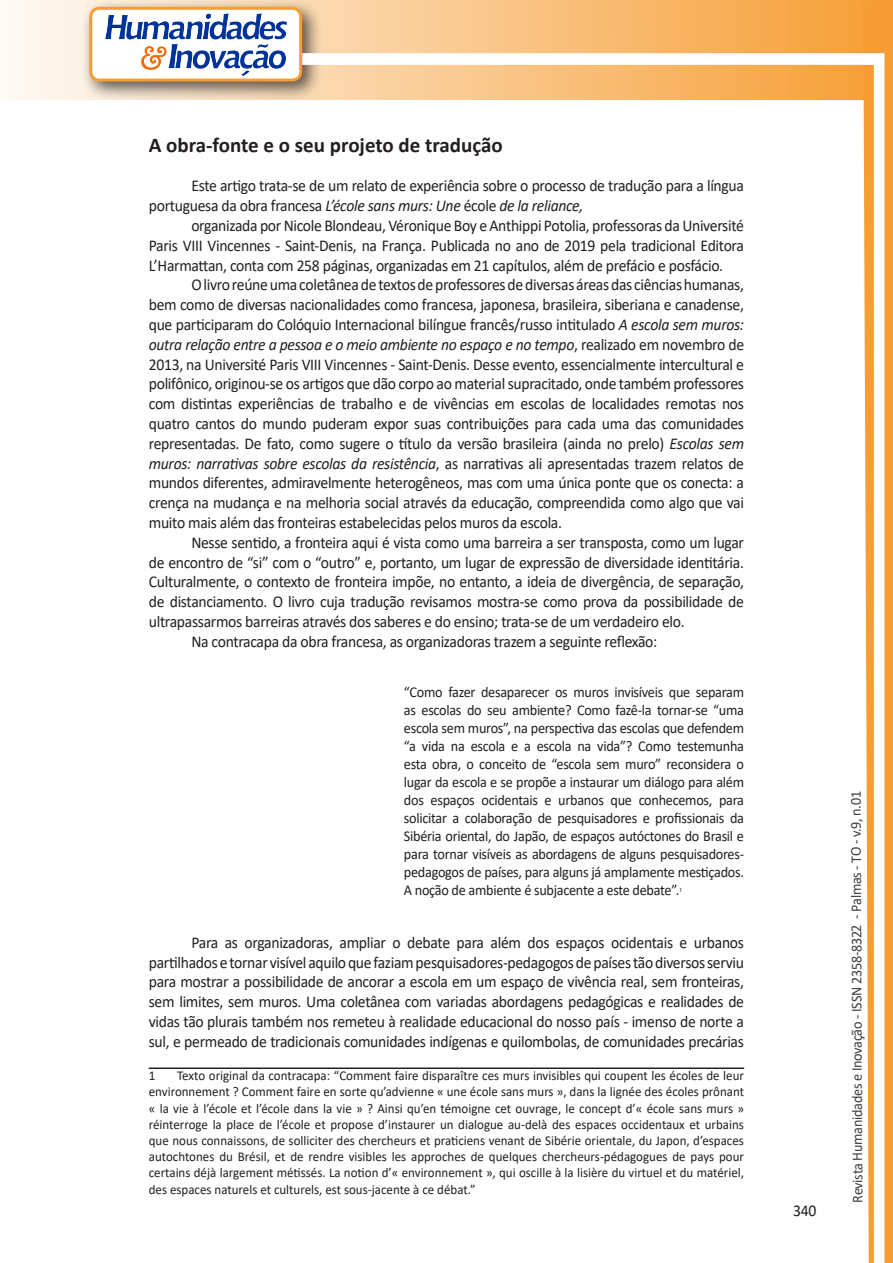
<style>
.page{position:relative;width:893px;height:1263px;background:#fff}
.page>*{position:absolute;margin:0;border:0;box-sizing:border-box;transform-origin:0 0}
.Titulo_2{font:700 21px "Calibri";color:#231f20}
.texto{font:16.5px/19.8px "Calibri";letter-spacing:-.02em;color:#231f20;text-align:justify;scale:.95 1}
.citacao{font:15px/18px "Calibri";letter-spacing:-.02em;color:#231f20;text-align:justify;scale:.95 1}
.t1{font:15px "Calibri";letter-spacing:-.025em;color:#3e3e3f;scale:.95 1}
.Rodapé{font:13.5px/16.2px "Calibri";color:#231f20;text-align:justify;scale:.96 1}
.citacao-2{font:5.7px "Arial";color:#231f20;scale:.95 1}
.s1{font-style:italic}
</style>
<div class="page">
<svg style="left:5px;top:0;width:858px;height:100px;background:#f9c484"></svg>
<div style="left:81px;top:0;width:241px;height:102px;background:#231f20;opacity:.75"></div>
<div style="left:91px;top:8px;width:210px;height:72px;background:#fff;border-radius:9px"></div>
<div style="left:89px;top:7px;width:213px;height:75px;border:3px solid #f69e34;border-radius:9px"></div>
<div style="left:302px;top:53px;width:582px;height:12px;background:#fff;border:2px solid #fff"></div>
<svg style="left:863px;top:0;width:30px;height:1263px"></svg>
<img style="left:105px;top:13px;width:181px;height:62px">
<hr style="left:149px;top:1067px;width:595px;height:2px;background:#231f20">
<p class="Titulo_2" style="left:149px;top:130px;width:355px">A obra-fonte e o seu projeto de tradução</p>
<p class="texto" style="left:149px;top:176px;width:628px;text-indent:43px">Este artigo trata-se de um relato de experiência sobre o processo de tradução para a língua portuguesa da obra francesa <span class="s1">L’école sans murs: Une</span> école <span class="s1">de la reliance,</span></p>
<p class="texto" style="left:149px;top:215px;width:628px;text-indent:43px">organizada por Nicole Blondeau, Véronique Boy e Anthippi Potolia, professoras da Université Paris VIII Vincennes - Saint-Denis, na França. Publicada no ano de 2019 pela tradicional Editora L’Harmattan, conta com 258 páginas, organizadas em 21 capítulos, além de prefácio e posfácio.</p>
<p class="texto" style="left:149px;top:275px;width:628px;text-indent:43px">O livro reúne uma coletânea de textos de professores de diversas áreas das ciências humanas, bem como de diversas nacionalidades como francesa, japonesa, brasileira, siberiana e canadense, que participaram do Colóquio Internacional bilíngue francês/russo intitulado <span class="s1">A escola sem muros: outra relação entre a pessoa e o meio ambiente no espaço e no tempo</span>, realizado em novembro de 2013, na Université Paris VIII Vincennes - Saint-Denis. Desse evento, essencialmente intercultural e polifônico, originou-se os artigos que dão corpo ao material supracitado, onde também professores com distintas experiências de trabalho e de vivências em escolas de localidades remotas nos quatro cantos do mundo puderam expor suas contribuições para cada uma das comunidades representadas. De fato, como sugere o título da versão brasileira (ainda no prelo) <span class="s1">Escolas sem muros: narrativas sobre escolas da resistência</span>, as narrativas ali apresentadas trazem relatos de mundos diferentes, admiravelmente heterogêneos, mas com uma única ponte que os conecta: a crença na mudança e na melhoria social através da educação, compreendida como algo que vai muito mais além das fronteiras estabelecidas pelos muros da escola.</p>
<p class="texto" style="left:149px;top:532px;width:628px;text-indent:43px">Nesse sentido, a fronteira aqui é vista como uma barreira a ser transposta, como um lugar de encontro de “si” com o “outro” e, portanto, um lugar de expressão de diversidade identitária.<br>Culturalmente, o contexto de fronteira impõe, no entanto, a ideia de divergência, de separação, de distanciamento. O livro cuja tradução revisamos mostra-se como prova da possibilidade de ultrapassarmos barreiras através dos saberes e do ensino; trata-se de um verdadeiro elo.</p>
<p class="texto" style="left:191px;top:631px;width:492px">Na contracapa da obra francesa, as organizadoras trazem a seguinte reflexão:</p>
<p class="citacao" style="left:404px;top:683px;width:360px">“Como fazer desaparecer os muros invisíveis que separam as escolas do seu ambiente? Como fazê-la tornar-se “uma escola sem muros”, na perspectiva das escolas que defendem “a vida na escola e a escola na vida”? Como testemunha esta obra, o conceito de “escola sem muro” reconsidera o lugar da escola e se propõe a instaurar um diálogo para além dos espaços ocidentais e urbanos que conhecemos, para solicitar a colaboração de pesquisadores e profissionais da Sibéria oriental, do Japão, de espaços autóctones do Brasil e para tornar visíveis as abordagens de alguns pesquisadores&shy;pedagogos de países, para alguns já amplamente mestiçados.<br>A noção de ambiente é subjacente a este debate”.</p>
<p class="citacao-2" style="left:679px;top:886px;width:5px">1</p>
<p class="texto" style="left:149px;top:932px;width:628px;text-indent:43px">Para as organizadoras, ampliar o debate para além dos espaços ocidentais e urbanos partilhados e tornar visível aquilo que faziam pesquisadores-pedagogos de países tão diversos serviu para mostrar a possibilidade de ancorar a escola em um espaço de vivência real, sem fronteiras, sem limites, sem muros. Uma coletânea com variadas abordagens pedagógicas e realidades de vidas tão plurais também nos remeteu à realidade educacional do nosso país - imenso de norte a sul, e permeado de tradicionais comunidades indígenas e quilombolas, de comunidades precárias</p>
<p class="Rodapé" style="left:149px;top:1067px;width:8px">1</p>
<p class="Rodapé" style="left:149px;top:1067px;width:621px;text-indent:28px">Texto original da contracapa: “Comment faire disparaître ces murs invisibles qui coupent les écoles de leur environnement ? Comment faire en sorte qu’advienne « une école sans murs », dans la lignée des écoles prônant « la vie à l’école et l’école dans la vie » ? Ainsi qu’en témoigne cet ouvrage, le concept d’« école sans murs » réinterroge la place de l’école et propose d’instaurer un dialogue au-delà des espaces occidentaux et urbains que nous connaissons, de solliciter des chercheurs et praticiens venant de Sibérie orientale, du Japon, d’espaces autochtones du Brésil, et de rendre visibles les approches de quelques chercheurs-pédagogues de pays pour certains déjà largement métissés. La notion d’« environnement », qui oscille à la lisière du virtuel et du matériel, des espaces naturels et culturels, est sous-jacente à ce débat.”</p>
<p class="texto" style="left:793px;top:1200px;width:26px">340</p>
<p class="t1" style="left:846px;top:1203px;width:435px;rotate:-90deg">Revista Humanidades e Inovação - ISSN 2358-8322 - Palmas - TO - v.9, n.01</p>
</div>
